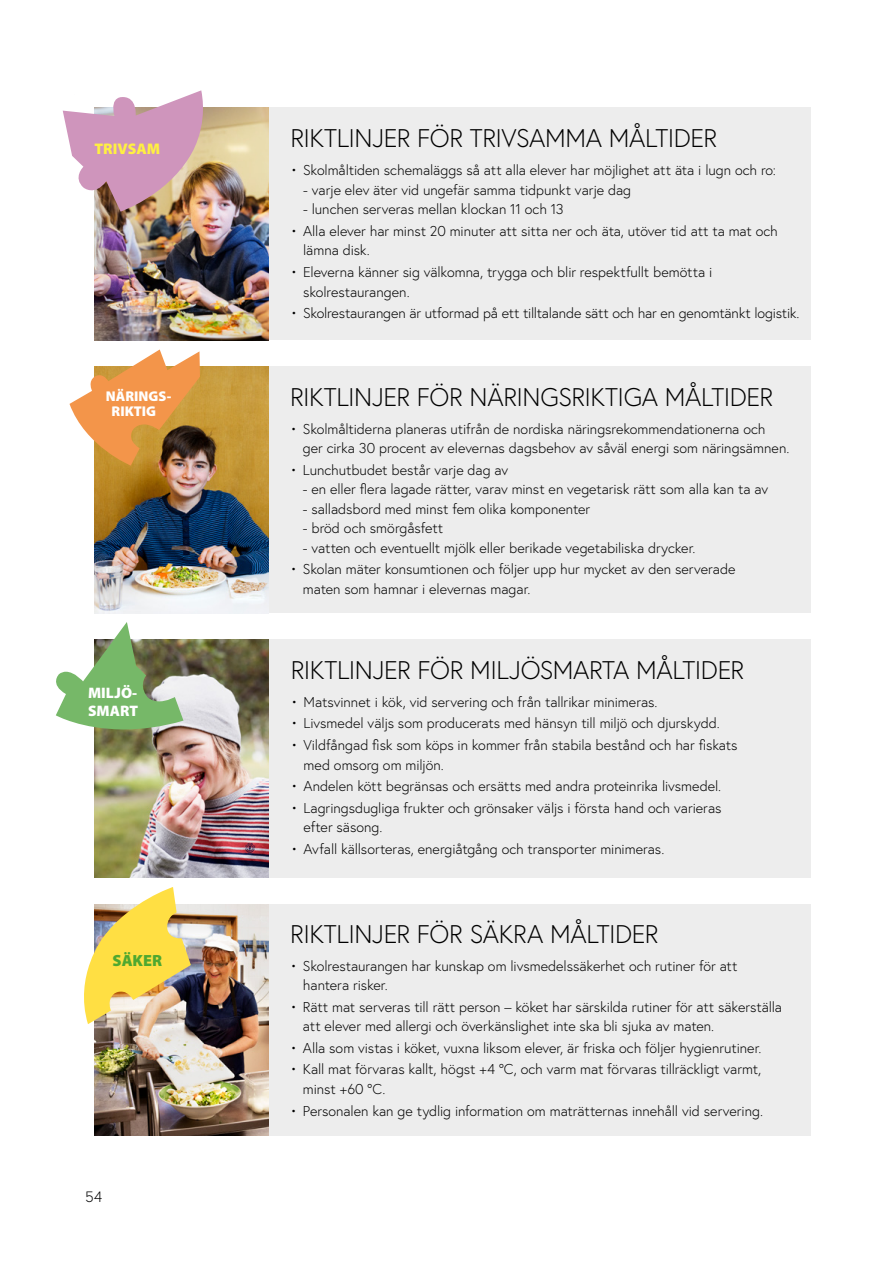
<style>
.page{position:relative;width:893px;height:1263px;background:#fff}
.page>*{position:absolute;margin:0;border:0;box-sizing:border-box;transform-origin:0 0}
.t1{font:300 25.5px "Europa";letter-spacing:-.02em;color:#000}
.t2{font:900 16.2px "Myriad Pro";color:#4fa830}
.t3{font:900 15.45px "Myriad Pro";color:#fff042}
.t4{font:900 15.3px/18.3px "Myriad Pro";color:#fff}
.t5{font:300 15px "Europa";color:#000}
.t6{font:300 14.25px/19.5px "Europa";letter-spacing:-.005em;color:#000}
.t7{font:900 14.25px/14.9px "Myriad Pro";color:#fff}
</style>
<div class="page">
<div style="left:95px;top:107px;width:716px;height:233px;background:#ededed"></div>
<div style="left:95px;top:639px;width:716px;height:239px;background:#ededed"></div>
<div style="left:95px;top:366px;width:716px;height:247px;background:#ededed"></div>
<div style="left:95px;top:904px;width:716px;height:232px;background:#ededed"></div>
<img style="left:95px;top:108px;width:174px;height:232px">
<img style="left:95px;top:639px;width:174px;height:238px">
<img style="left:95px;top:366px;width:173px;height:247px">
<img style="left:95px;top:904px;width:173px;height:231px">
<svg style="left:63px;top:90px;width:140px;height:122px"></svg>
<svg style="left:56px;top:622px;width:127px;height:107px"></svg>
<svg style="left:70px;top:349px;width:130px;height:117px"></svg>
<img style="left:84px;top:887px;width:107px;height:137px">
<p class="t3" style="left:94px;top:140px;width:67px">TRIVSAM</p>
<p class="t7" style="left:112px;top:389px;width:61px;text-indent:-6px">NÄRINGS-<br>RIKTIG</p>
<p class="t4" style="left:88px;top:684px;width:52px">MILJÖ-<br>SMART</p>
<p class="t2" style="left:113px;top:951px;width:51px">SÄKER</p>
<p class="t5" style="left:85px;top:1188px;width:19px">54</p>
<h3 class="t1" style="left:290px;top:122px;width:428px">RIKTLINJER FÖR TRIVSAMMA MÅLTIDER</h3>
<p class="t6" style="left:290px;top:160px;width:487px">• Skolmåltiden schemaläggs så att alla elever har möjlighet att äta i lugn och ro:</p>
<p class="t6" style="left:303px;top:180px;width:330px">- varje elev äter vid ungefär samma tidpunkt varje dag</p>
<p class="t6" style="left:303px;top:199px;width:262px">- lunchen serveras mellan klockan 11 och 13</p>
<p class="t6" style="left:303px;top:221px;width:476px;text-indent:-13px">• Alla elever har minst 20 minuter att sitta ner och äta, utöver tid att ta mat och lämna disk.</p>
<p class="t6" style="left:303px;top:262px;width:411px;text-indent:-13px">• Eleverna känner sig välkomna, trygga och blir respektfullt bemötta i skolrestaurangen.</p>
<p class="t6" style="left:290px;top:303px;width:511px">• Skolrestaurangen är utformad på ett tilltalande sätt och har en genomtänkt logistik.</p>
<h3 class="t1" style="left:290px;top:381px;width:484px">RIKTLINJER FÖR NÄRINGSRIKTIGA MÅLTIDER</h3>
<p class="t6" style="left:303px;top:419px;width:488px;text-indent:-13px">• Skolmåltiderna planeras utifrån de nordiska näringsrekommendationerna och<br>ger cirka 30 procent av elevernas dagsbehov av såväl energi som näringsämnen.</p>
<p class="t6" style="left:290px;top:460px;width:220px">• Lunchutbudet består varje dag av</p>
<p class="t6" style="left:303px;top:479px;width:467px">- en eller flera lagade rätter, varav minst en vegetarisk rätt som alla kan ta av</p>
<p class="t6" style="left:303px;top:499px;width:289px">- salladsbord med minst fem olika komponenter</p>
<p class="t6" style="left:303px;top:518px;width:142px">- bröd och smörgåsfett</p>
<p class="t6" style="left:303px;top:538px;width:394px">- vatten och eventuellt mjölk eller berikade vegetabiliska drycker.</p>
<p class="t6" style="left:303px;top:559px;width:434px;text-indent:-13px">• Skolan mäter konsumtionen och följer upp hur mycket av den serverade maten som hamnar i elevernas magar.</p>
<h3 class="t1" style="left:291px;top:654px;width:455px">RIKTLINJER FÖR MILJÖSMARTA MÅLTIDER</h3>
<p class="t6" style="left:291px;top:692px;width:368px">• Matsvinnet i kök, vid servering och från tallrikar minimeras.</p>
<p class="t6" style="left:291px;top:713px;width:430px">• Livsmedel väljs som producerats med hänsyn till miljö och djurskydd.</p>
<p class="t6" style="left:303px;top:735px;width:436px;text-indent:-13px">• Vildfångad fisk som köps in kommer från stabila bestånd och har fiskats med omsorg om miljön.</p>
<p class="t6" style="left:291px;top:776px;width:432px">• Andelen kött begränsas och ersätts med andra proteinrika livsmedel.</p>
<p class="t6" style="left:303px;top:798px;width:419px;text-indent:-13px">• Lagringsdugliga frukter och grönsaker väljs i första hand och varieras efter säsong.</p>
<p class="t6" style="left:291px;top:839px;width:375px">• Avfall källsorteras, energiåtgång och transporter minimeras.</p>
<h3 class="t1" style="left:290px;top:918px;width:370px">RIKTLINJER FÖR SÄKRA MÅLTIDER</h3>
<p class="t6" style="left:303px;top:955px;width:436px;text-indent:-13px">• Skolrestaurangen har kunskap om livsmedelssäkerhet och rutiner för att hantera risker.</p>
<p class="t6" style="left:303px;top:997px;width:481px;text-indent:-13px">• Rätt mat serveras till rätt person – köket har särskilda rutiner för att säkerställa att elever med allergi och överkänslighet inte ska bli sjuka av maten.</p>
<p class="t6" style="left:290px;top:1038px;width:473px">• Alla som vistas i köket, vuxna liksom elever, är friska och följer hygienrutiner.</p>
<p class="t6" style="left:303px;top:1059px;width:460px;text-indent:-13px">• Kall mat förvaras kallt, högst +4 °C, och varm mat förvaras tillräckligt varmt, minst +60 °C.</p>
<p class="t6" style="left:290px;top:1100px;width:474px">• Personalen kan ge tydlig information om maträtternas innehåll vid servering.</p>
</div>
